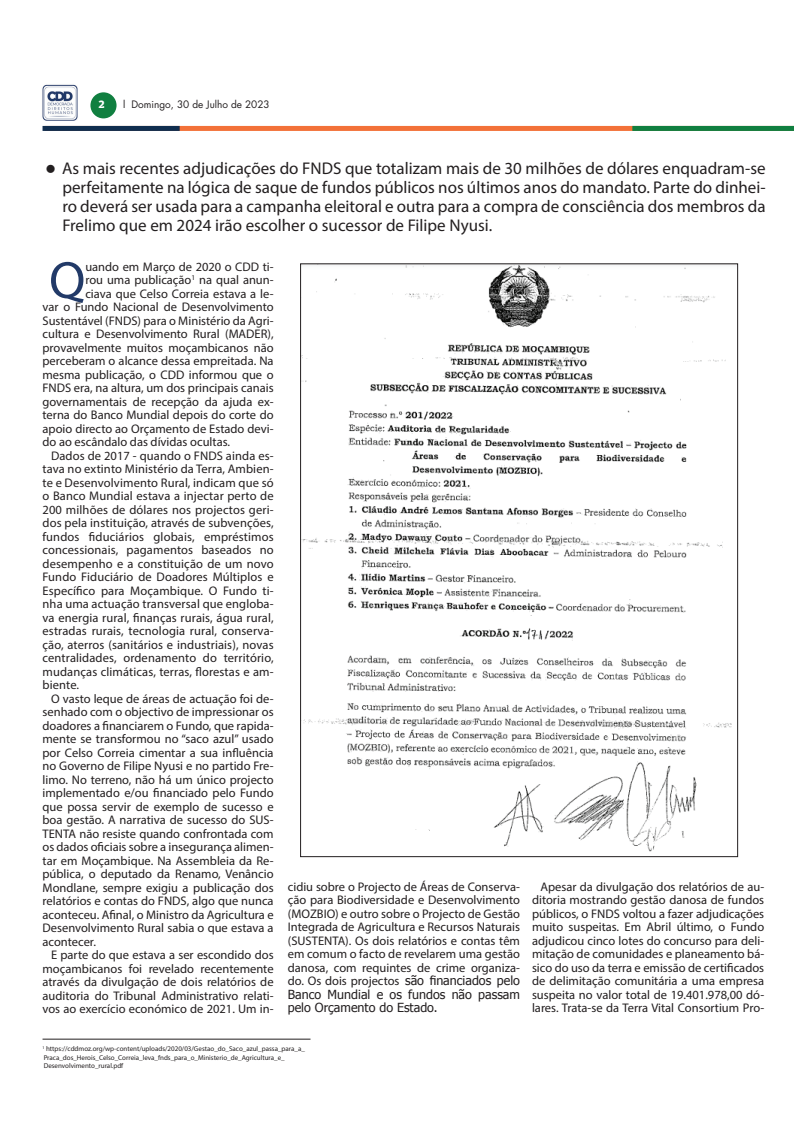
<style>
.page{position:relative;width:794px;height:1134px;background:#fff}
.page>*{position:absolute;margin:0;border:0;box-sizing:border-box;transform-origin:0 0}
.t1{font:52.6px "Myriad Pro";color:#223a68}
.t2{font:17px/19px "Myriad Pro";color:#231f20;text-align:justify}
.t3{font:12.5px/13.5px "Myriad Pro";color:#231f20;text-align:justify}
.t4{font:12.5px/13.5px "Tahoma";color:#231f20}
.t5{font:10px "Futura LT";color:#231f20}
.t6{font:700 10px "Popular";color:#fff}
.t7{font:7px/8.4px "Myriad Pro";color:#231f20}
.s1{font-family:"Tahoma"}
</style>
<div class="page">
<div style="left:45px;top:126px;width:749px;height:5px;background:#f37138"></div>
<div style="left:632px;top:126px;width:162px;height:5px;background:#107f40"></div>
<div style="left:43px;top:126px;width:137px;height:5px;background:#102e4f"></div>
<div style="left:90px;top:92px;width:27px;height:26px;background:#107f40;border-radius:50%"></div>
<img style="left:42px;top:84px;width:36px;height:37px">
<hr style="left:43px;top:1039px;width:267px;height:1px;background:#231f20">
<img style="left:302px;top:266px;width:430px;height:586px">
<p class="t6" style="left:99px;top:98px;width:7px">2</p>
<p class="t5" style="left:123px;top:98px;width:148px">l Domingo, 30 de Julho de 2023</p>
<p class="t2" style="left:62px;top:159px;width:705px;text-indent:-17px">● As mais recentes adjudicações do FNDS que totalizam mais de 30 milhões de dólares enquadram-se perfeitamente na lógica de saque de fundos públicos nos últimos anos do mandato. Parte do dinhei&shy;ro deverá ser usada para a campanha eleitoral e outra para a compra de consciência dos membros da Frelimo que em 2024 irão escolher o sucessor de Filipe Nyusi.</p>
<h1 class="t1" style="left:49px;top:248px;width:38px">Q</h1>
<p class="t3" style="left:85px;top:260px;width:190px">uando em Março de 2020 o CDD ti-</p>
<p class="t3" style="left:85px;top:273px;width:190px">rou uma publicação<sup>1</sup> na qual anun-</p>
<p class="t3" style="left:85px;top:287px;width:190px">ciava que Celso Correia estava a le-</p>
<p class="t3" style="left:43px;top:300px;width:233px">var o Fundo Nacional de Desenvolvimento</p>
<p class="t3" style="left:43px;top:314px;width:232px">Sustentável (FNDS) para o Ministério da Agri-</p>
<p class="t3" style="left:43px;top:327px;width:233px">cultura e Desenvolvimento Rural (MADER),</p>
<p class="t3" style="left:43px;top:341px;width:233px">provavelmente muitos moçambicanos não</p>
<p class="t3" style="left:43px;top:354px;width:233px">perceberam o alcance dessa empreitada. Na</p>
<p class="t3" style="left:43px;top:368px;width:233px">mesma publicação, o CDD informou que o</p>
<p class="t3" style="left:43px;top:381px;width:233px">FNDS era, na altura, um dos principais canais</p>
<p class="t3" style="left:43px;top:395px;width:233px">governamentais de recepção da ajuda ex-</p>
<p class="t3" style="left:43px;top:408px;width:232px">terna do Banco Mundial depois do corte do</p>
<p class="t3" style="left:43px;top:422px;width:233px">apoio directo ao Orçamento de Estado devi-</p>
<p class="t3" style="left:43px;top:435px;width:189px">do ao escândalo das dívidas ocultas.</p>
<p class="t3" style="left:51px;top:449px;width:224px">Dados de 2017 - quando o FNDS ainda es-</p>
<p class="t3" style="left:43px;top:462px;width:233px">tava no extinto Ministério da Terra, Ambien-</p>
<p class="t3" style="left:43px;top:476px;width:233px">te e Desenvolvimento Rural, indicam que só</p>
<p class="t3" style="left:43px;top:489px;width:233px">o Banco Mundial estava a injectar perto de</p>
<p class="t3" style="left:43px;top:503px;width:233px">200 milhões de dólares nos projectos geri-</p>
<p class="t3" style="left:43px;top:516px;width:233px">dos pela instituição, através de subvenções,</p>
<p class="t3" style="left:43px;top:530px;width:233px">fundos fiduciários globais, empréstimos</p>
<p class="t3" style="left:43px;top:543px;width:233px">concessionais, pagamentos baseados no</p>
<p class="t3" style="left:43px;top:557px;width:233px">desempenho e a constituição de um novo</p>
<p class="t3" style="left:43px;top:570px;width:233px">Fundo Fiduciário de Doadores Múltiplos e</p>
<p class="t3" style="left:43px;top:584px;width:233px">Específico para Moçambique. O Fundo ti-</p>
<p class="t3" style="left:43px;top:597px;width:233px">nha uma actuação transversal que engloba-</p>
<p class="t3" style="left:43px;top:611px;width:233px">va energia rural, finanças rurais, água rural,</p>
<p class="t3" style="left:43px;top:624px;width:233px">estradas rurais, tecnologia rural, conserva-</p>
<p class="t3" style="left:43px;top:638px;width:233px">ção, aterros (sanitários e industriais), novas</p>
<p class="t3" style="left:43px;top:651px;width:233px">centralidades, ordenamento do território,</p>
<p class="t3" style="left:43px;top:665px;width:233px">mudanças climáticas, terras, florestas e am-</p>
<p class="t3" style="left:43px;top:678px;width:38px">biente.</p>
<p class="t3" style="left:51px;top:692px;width:224px">O vasto leque de áreas de actuação foi de-</p>
<p class="t3" style="left:43px;top:705px;width:233px">senhado com o objectivo de impressionar os</p>
<p class="t3" style="left:43px;top:719px;width:233px">doadores a financiarem o Fundo, que rapida-</p>
<p class="t3" style="left:43px;top:732px;width:233px">mente se transformou no “saco azul” usado</p>
<p class="t3" style="left:43px;top:746px;width:233px">por Celso Correia cimentar a sua influência</p>
<p class="t3" style="left:43px;top:759px;width:233px">no Governo de Filipe Nyusi e no partido Fre-</p>
<p class="t3" style="left:43px;top:773px;width:233px">limo. No terreno, não há um único projecto</p>
<p class="t3" style="left:43px;top:786px;width:233px">implementado e/ou financiado pelo Fundo</p>
<p class="t3" style="left:43px;top:800px;width:233px">que possa servir de exemplo de sucesso e</p>
<p class="t3" style="left:43px;top:813px;width:233px">boa gestão. A narrativa de sucesso do SUS-</p>
<p class="t3" style="left:43px;top:827px;width:232px">TENTA não resiste quando confrontada com</p>
<p class="t3" style="left:43px;top:840px;width:233px">os dados oficiais sobre a insegurança alimen-</p>
<p class="t3" style="left:43px;top:854px;width:233px">tar em Moçambique. Na Assembleia da Re-</p>
<p class="t3" style="left:43px;top:867px;width:233px">pública, o deputado da Renamo, Venâncio</p>
<p class="t3" style="left:43px;top:881px;width:233px">Mondlane, sempre exigiu a publicação dos</p>
<p class="t3" style="left:43px;top:894px;width:233px">relatórios e contas do FNDS, algo que nunca</p>
<p class="t3" style="left:43px;top:908px;width:233px">aconteceu. Afinal, o Ministro da Agricultura e</p>
<p class="t3" style="left:43px;top:921px;width:233px">Desenvolvimento Rural sabia o que estava a</p>
<p class="t3" style="left:43px;top:935px;width:55px">acontecer.</p>
<p class="t3" style="left:51px;top:948px;width:224px">E parte do que estava a ser escondido dos</p>
<p class="t3" style="left:43px;top:962px;width:233px">moçambicanos foi revelado recentemente</p>
<p class="t3" style="left:43px;top:975px;width:233px">através da divulgação de dois relatórios de</p>
<p class="t3" style="left:43px;top:989px;width:233px">auditoria do Tribunal Administrativo relati-</p>
<p class="t3" style="left:43px;top:1002px;width:233px">vos ao exercício económico de 2021. Um in-</p>
<p class="t3" style="left:288px;top:879px;width:234px">cidiu sobre o Projecto de Áreas de Conserva&shy;ção para Biodiversidade e Desenvolvimento (MOZBIO) e outro sobre o Projecto de Gestão Integrada de Agricultura e Recursos Naturais (SUSTENTA). Os dois relatórios e contas têm em comum o facto de revelarem uma gestão danosa, com requintes de crime organiza&shy;do. Os dois projectos <span class="s1">são financiados pelo</span></p>
<p class="t4" style="left:288px;top:987px;width:234px">Banco Mundial e os fundos não passam pelo Orçamento do Estado.</p>
<p class="t7" style="left:43px;top:1045px;width:264px"><sup>1</sup> https://cddmoz.org/wp-content/uploads/2020/03/Gestao_do_Saco_azul_passa_para_a_<br>Praca_dos_Herois_Celso_Correia_leva_fnds_para_o_Ministerio_de_Agricultura_e_<br>Desenvolvimento_rural.pdf</p>
<p class="t3" style="left:532px;top:879px;width:234px;text-indent:8px">Apesar da divulgação dos relatórios de au&shy;ditoria mostrando gestão danosa de fundos públicos, o FNDS voltou a fazer adjudicações muito suspeitas. Em Abril último, o Fundo adjudicou cinco lotes do concurso para deli&shy;mitação de comunidades e planeamento bá&shy;sico do uso da terra e emissão de certificados de delimitação comunitária a uma empresa suspeita no valor total de 19.401.978,00 dó&shy;lares. Trata-se da Terra Vital Consortium Pro-</p>
</div>
